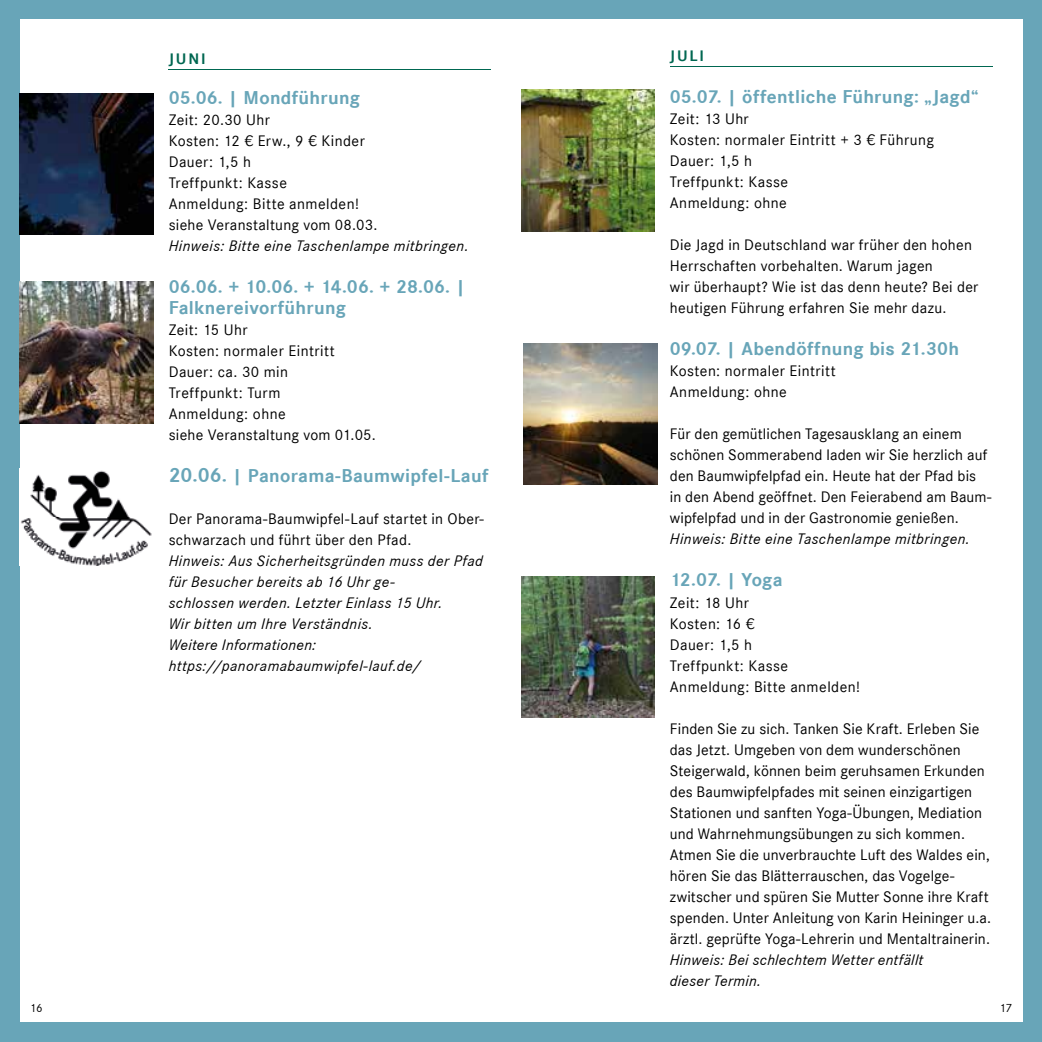
<style>
.page{position:relative;width:1042px;height:1042px;background:#fff}
.page>*{position:absolute;margin:0;border:0;box-sizing:border-box;transform-origin:0 0}
.t1{font:700 19.25px/21px "Corporate S";letter-spacing:.015em;color:#68a5b8}
.t2{font:15.75px/21px "Corporate S";letter-spacing:.015em;color:#000}
.t3{font:italic 15.75px/21px "Corporate S";letter-spacing:.025em;color:#000}
.t4{font:700 15.75px "Corporate S";letter-spacing:.12em;color:#006751}
.t5{font:12.25px "Corporate S";color:#000}
.s1{font-size:21px}
</style>
<div class="page">
<div style="left:0;top:0;width:1042px;height:1042px;background:linear-gradient(to right,#67a5b8,#69a6b9)"></div>
<div style="left:20px;top:20px;width:1002px;height:1002px;background:#fff"></div>
<img style="left:21px;top:470px;width:131px;height:95px">
<img style="left:20px;top:93px;width:134px;height:141px">
<img style="left:521px;top:90px;width:134px;height:141px">
<img style="left:523px;top:343px;width:134px;height:142px">
<img style="left:521px;top:576px;width:134px;height:142px">
<hr style="left:169px;top:69px;width:322px;height:1px;background:#006751">
<img style="left:20px;top:282px;width:134px;height:141px">
<hr style="left:670px;top:66px;width:322px;height:1px;background:#006751">
<p class="t4" style="left:169px;top:50px;width:39px">JUNI</p>
<p class="t1" style="left:169px;top:88px;width:193px">05.06. | Mondführung</p>
<p class="t2" style="left:169px;top:109px;width:210px">Zeit: 20.30 Uhr<br>Kosten: 12 € Erw., 9 € Kinder<br>Dauer: 1,5 h<br>Treffpunkt: Kasse<br>Anmeldung: Bitte anmelden! siehe Veranstaltung vom 08.03.</p>
<p class="t3" style="left:169px;top:235px;width:301px">Hinweis: Bitte eine Taschenlampe mitbringen.</p>
<p class="t1" style="left:169px;top:277px;width:298px">06.06. + 10.06. + 14.06. + 28.06. |<br>Falknereivorführung</p>
<p class="t2" style="left:169px;top:319px;width:209px">Zeit: 15 Uhr<br>Kosten: normaler Eintritt<br>Dauer: ca. 30 min<br>Treffpunkt: Turm<br>Anmeldung: ohne<br>siehe Veranstaltung vom 01.05.</p>
<p class="t1" style="left:169px;top:466px;width:321px"><span class="s1">20.06.</span> | Panorama-Baumwipfel-Lauf</p>
<p class="t2" style="left:169px;top:508px;width:317px">Der Panorama-Baumwipfel-Lauf startet in Ober&shy;schwarzach und führt über den Pfad.</p>
<p class="t3" style="left:169px;top:550px;width:316px">Hinweis: Aus Sicherheitsgründen muss der Pfad für Besucher bereits ab 16 Uhr ge-<br>schlossen werden. Letzter Einlass 15 Uhr.<br>Wir bitten um Ihre Verständnis.<br>Weitere Informationen: https://panoramabaumwipfel-lauf.de/</p>
<p class="t4" style="left:670px;top:47px;width:36px">JULI</p>
<p class="t1" style="left:670px;top:87px;width:310px">05.07. | öffentliche Führung: „Jagd“</p>
<p class="t2" style="left:670px;top:109px;width:266px">Zeit: 13 Uhr<br>Kosten: normaler Eintritt + 3 € Führung<br>Dauer: 1,5 h<br>Treffpunkt: Kasse<br>Anmeldung: ohne</p>
<p class="t2" style="left:670px;top:235px;width:310px">Die Jagd in Deutschland war früher den hohen Herrschaften vorbehalten. Warum jagen<br>wir überhaupt? Wie ist das denn heute? Bei der heutigen Führung erfahren Sie mehr dazu.</p>
<p class="t1" style="left:670px;top:339px;width:291px">09.07. | Abendöffnung bis 21.30h</p>
<p class="t2" style="left:670px;top:361px;width:167px">Kosten: normaler Eintritt<br>Anmeldung: ohne</p>
<p class="t2" style="left:670px;top:424px;width:323px">Für den gemütlichen Tagesausklang an einem schönen Sommerabend laden wir Sie herzlich auf den Baumwipfelpfad ein. Heute hat der Pfad bis in den Abend geöffnet. Den Feierabend am Baum&shy;wipfelpfad und in der Gastronomie genießen.</p>
<p class="t3" style="left:670px;top:529px;width:301px">Hinweis: Bitte eine Taschenlampe mitbringen.</p>
<p class="t1" style="left:670px;top:570px;width:114px">12.07. | Yoga</p>
<p class="t2" style="left:670px;top:592px;width:192px">Zeit: 18 Uhr<br>Kosten: 16 €<br>Dauer: 1,5 h<br>Treffpunkt: Kasse<br>Anmeldung: Bitte anmelden!</p>
<p class="t2" style="left:670px;top:718px;width:323px">Finden Sie zu sich. Tanken Sie Kraft. Erleben Sie das Jetzt. Umgeben von dem wunderschönen Steigerwald, können beim geruhsamen Erkunden des Baumwipfelpfades mit seinen einzigartigen Stationen und sanften Yoga-Übungen, Mediation und Wahrnehmungsübungen zu sich kommen.<br>Atmen Sie die unverbrauchte Luft des Waldes ein, hören Sie das Blätterrauschen, das Vogelge&shy;zwitscher und spüren Sie Mutter Sonne ihre Kraft spenden. Unter Anleitung von Karin Heininger u.a. ärztl. geprüfte Yoga-Lehrerin und Mentaltrainerin.</p>
<p class="t3" style="left:670px;top:949px;width:255px">Hinweis: Bei schlechtem Wetter entfällt dieser Termin.</p>
<p class="t5" style="left:30px;top:1001px;width:14px">16</p>
<p class="t5" style="left:999px;top:1001px;width:14px">17</p>
</div>
